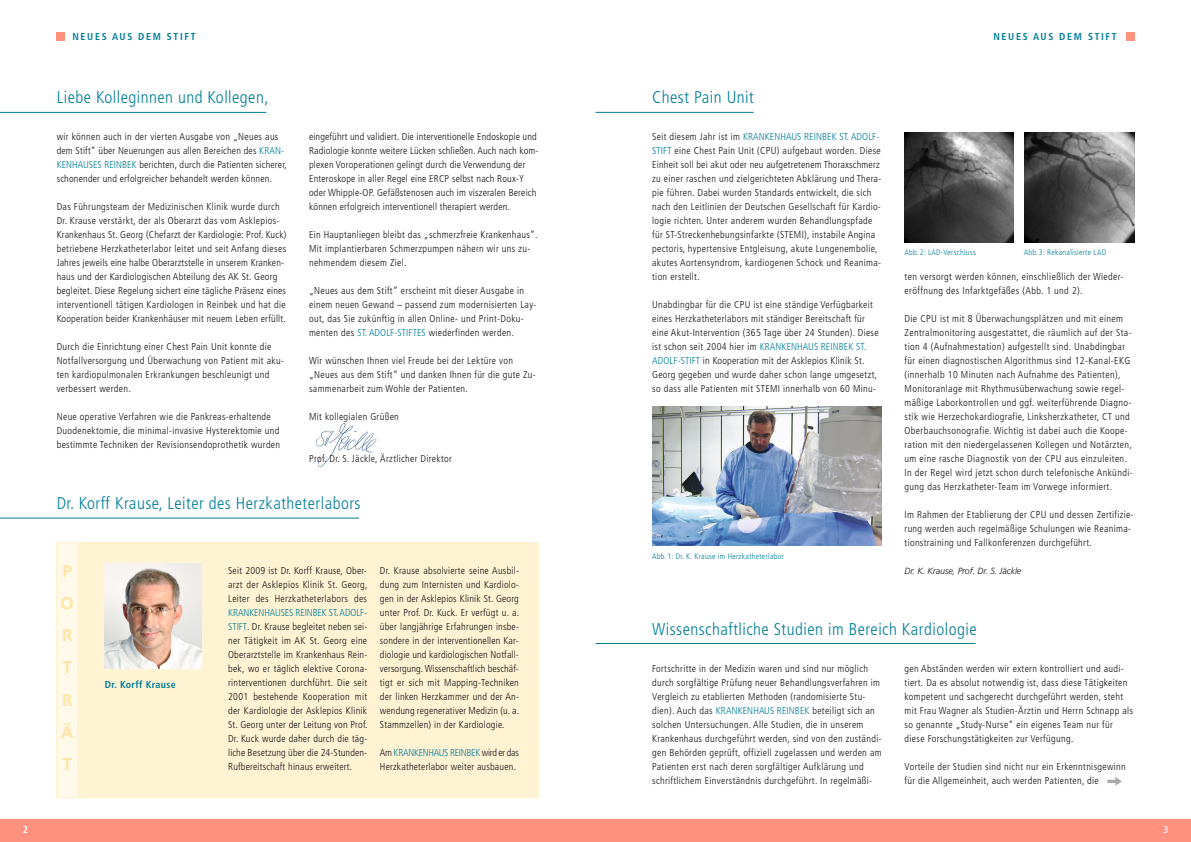
<style>
.page{position:relative;width:1191px;height:842px;background:#fff}
.page>*{position:absolute;margin:0;border:0;box-sizing:border-box;transform-origin:0 0}
.t1{font:300 condensed 17px "Frutiger";letter-spacing:.03em;color:#007d99}
.t2{font:700 17px/32.2px "Frutiger";color:#ffe5a2;text-align:justify}
.t3{font:300 condensed 10px/14px "Frutiger";letter-spacing:.035em;color:#141314}
.t4{font:700 condensed 10px "Frutiger";letter-spacing:.165em;color:#007d99}
.t5{font:700 condensed 10px "Frutiger";letter-spacing:.035em;color:#007d99}
.t6{font:700 condensed 10px "Frutiger";color:#fff}
.t7{font:condensed 10px "Frutiger";color:#fff}
.t8{font:italic 300 9px "Frutiger";letter-spacing:-.01em;color:#141314}
.t9{font:300 condensed 8px "Frutiger";letter-spacing:.035em;color:#007d99}
.s1{color:#007d99}
</style>
<div class="page">
<img style="left:316px;top:423px;width:61px;height:45px">
<div style="left:0;top:819px;width:595px;height:23px;background:#ff917e"></div>
<div style="left:595px;top:819px;width:596px;height:23px;background:#ff917e"></div>
<hr style="left:0;top:112px;width:266px;height:1px;background:#007d99">
<hr style="left:595px;top:643px;width:380px;height:1px;background:#007d99">
<div style="left:57px;top:32px;width:8px;height:9px;background:#ff917e"></div>
<div style="left:1125px;top:32px;width:9px;height:9px;background:#ff917e"></div>
<hr style="left:595px;top:112px;width:158px;height:1px;background:#007d99">
<img style="left:652px;top:406px;width:229px;height:140px">
<div style="left:57px;top:542px;width:482px;height:256px;background:#fff3d4"></div>
<hr style="left:0;top:518px;width:359px;height:1px;background:#007d99">
<img style="left:904px;top:133px;width:109px;height:109px">
<img style="left:1024px;top:132px;width:110px;height:110px">
<div style="left:57px;top:542px;width:20px;height:256px;background:#fff9e9"></div>
<div style="left:57px;top:542px;width:482px;height:256px;border:1px solid #fff3d4"></div>
<img style="left:105px;top:564px;width:97px;height:105px">
<svg style="left:1107px;top:777px;width:14px;height:9px"></svg>
<p class="t4" style="left:72px;top:32px;width:125px">NEUES AUS DEM STIFT</p>
<p class="t4" style="left:993px;top:32px;width:125px">NEUES AUS DEM STIFT</p>
<h1 class="t1" style="left:57px;top:90px;width:213px">Liebe Kolleginnen und Kollegen,</h1>
<p class="t3" style="left:57px;top:130px;width:231px">wir können auch in der vierten Ausgabe von „Neues aus dem Stift“ über Neuerungen aus allen Bereichen des <span class="s1">KRAN-KENHAUSES REINBEK</span> berichten, durch die Patienten sicherer, schonender und erfolgreicher behandelt werden können.</p>
<p class="t3" style="left:57px;top:200px;width:231px">Das Führungsteam der Medizinischen Klinik wurde durch Dr. Krause verstärkt, der als Oberarzt das vom Asklepios-Krankenhaus St. Georg (Chefarzt der Kardiologie: Prof. Kuck) betriebene Herzkatheterlabor leitet und seit Anfang dieses Jahres jeweils eine halbe Oberarztstelle in unserem Kranken&shy;haus und der Kardiologischen Abteilung des AK St. Georg begleitet. Diese Regelung sichert eine tägliche Präsenz eines interventionell tätigen Kardiologen in Reinbek und hat die Kooperation beider Krankenhäuser mit neuem Leben erfüllt.</p>
<p class="t3" style="left:57px;top:340px;width:229px">Durch die Einrichtung einer Chest Pain Unit konnte die Notfallversorgung und Überwachung von Patient mit aku&shy;ten kardiopulmonalen Erkrankungen beschleunigt und verbessert werden.</p>
<p class="t3" style="left:57px;top:410px;width:225px">Neue operative Verfahren wie die Pankreas-erhaltende<br>Duodenektomie, die minimal-invasive Hysterektomie und bestimmte Techniken der Revisionsendoprothetik wurden</p>
<p class="t3" style="left:309px;top:130px;width:231px">eingeführt und validiert. Die interventionelle Endoskopie und Radiologie konnte weitere Lücken schließen. Auch nach kom&shy;plexen Voroperationen gelingt durch die Verwendung der Enteroskope in aller Regel eine ERCP selbst nach Roux-Y oder Whipple-OP. Gefäßstenosen auch im viszeralen Bereich können erfolgreich interventionell therapiert werden.</p>
<p class="t3" style="left:309px;top:228px;width:230px">Ein Hauptanliegen bleibt das „schmerzfreie Krankenhaus“.<br>Mit implantierbaren Schmerzpumpen nähern wir uns zu&shy;nehmendem diesem Ziel.</p>
<p class="t3" style="left:309px;top:284px;width:229px">„Neues aus dem Stift“ erscheint mit dieser Ausgabe in einem neuen Gewand – passend zum modernisierten Lay&shy;out, das Sie zukünftig in allen Online- und Print-Doku&shy;menten des <span class="s1">ST. ADOLF-STIFTES</span> wiederfinden werden.</p>
<p class="t3" style="left:309px;top:354px;width:228px">Wir wünschen Ihnen viel Freude bei der Lektüre von „Neues aus dem Stift“ und danken Ihnen für die gute Zu&shy;sammenarbeit zum Wohle der Patienten.</p>
<p class="t3" style="left:309px;top:410px;width:91px">Mit kollegialen Grüßen</p>
<p class="t3" style="left:309px;top:452px;width:144px">Prof. Dr. S. Jäckle, Ärztlicher Direktor</p>
<h1 class="t1" style="left:57px;top:496px;width:305px">Dr. Korff Krause, Leiter des Herzkatheterlabors</h1>
<h1 class="t2" style="left:61px;top:556px;width:15px">P O R T R Ä T</h1>
<p class="t5" style="left:105px;top:681px;width:72px">Dr. Korff Krause</p>
<p class="t3" style="left:228px;top:564px;width:141px;text-align:justify">Seit 2009 ist Dr. Korff Krause, Ober&shy;arzt der Asklepios Klinik St. Georg, Leiter des Herzkatheterlabors des</p>
<p class="t3" style="left:228px;top:606px;width:141px;text-align:justify"><span class="s1">KRANKENHAUSES REINBEK ST. ADOLF-STIFT</span>. Dr. Krause begleitet neben sei&shy;ner Tätigkeit im AK St. Georg eine Oberarztstelle im Krankenhaus Rein&shy;bek, wo er täglich elektive Corona&shy;rinterventionen durchführt. Die seit 2001 bestehende Kooperation mit der Kardiologie der Asklepios Klinik St. Georg unter der Leitung von Prof.<br>Dr. Kuck wurde daher durch die täg&shy;liche Besetzung über die 24-Stunden-Rufbereitschaft hinaus erweitert.</p>
<p class="t3" style="left:380px;top:564px;width:141px;text-align:justify">Dr. Krause absolvierte seine Ausbil&shy;dung zum Internisten und Kardiolo&shy;gen in der Asklepios Klinik St. Georg unter Prof. Dr. Kuck. Er verfügt u. a. über langjährige Erfahrungen insbe&shy;sondere in der interventionellen Kar&shy;diologie und kardiologischen Notfall&shy;versorgung. Wissenschaftlich beschäf&shy;tigt er sich mit Mapping-Techniken der linken Herzkammer und der An&shy;wendung regenerativer Medizin (u. a.<br>Stammzellen) in der Kardiologie.</p>
<p class="t3" style="left:380px;top:746px;width:140px">Am <span class="s1">KRANKENHAUS REINBEK</span> wird er das<br>Herzkatheterlabor weiter ausbauen.</p>
<h1 class="t1" style="left:652px;top:90px;width:103px">Chest Pain Unit</h1>
<p class="t3" style="left:652px;top:130px;width:231px">Seit diesem Jahr ist im <span class="s1">KRANKENHAUS REINBEK ST. ADOLF-STIFT</span> eine Chest Pain Unit (CPU) aufgebaut worden. Diese Einheit soll bei akut oder neu aufgetretenem Thoraxschmerz zu einer raschen und zielgerichteten Abklärung und Thera&shy;pie führen. Dabei wurden Standards entwickelt, die sich nach den Leitlinien der Deutschen Gesellschaft für Kardio&shy;logie richten. Unter anderem wurden Behandlungspfade für ST-Streckenhebungsinfarkte (STEMI), instabile Angina pectoris, hypertensive Entgleisung, akute Lungenembolie, akutes Aortensyndrom, kardiogenen Schock und Reanima&shy;tion erstellt.</p>
<p class="t3" style="left:652px;top:298px;width:228px">Unabdingbar für die CPU ist eine ständige Verfügbarkeit eines Herzkatheterlabors mit ständiger Bereitschaft für eine Akut-Intervention (365 Tage über 24 Stunden). Diese ist schon seit 2004 hier im <span class="s1">KRANKENHAUS REINBEK ST.<br>ADOLF-STIFT</span> in Kooperation mit der Asklepios Klinik St.<br>Georg gegeben und wurde daher schon lange umgesetzt, so dass alle Patienten mit STEMI innerhalb von 60 Minu-</p>
<p class="t9" style="left:652px;top:553px;width:133px">Abb.1: Dr. K. Krause im Herzkatheterlabor</p>
<p class="t9" style="left:904px;top:249px;width:73px">Abb.2: LAD-Verschluss</p>
<p class="t9" style="left:1023px;top:249px;width:84px">Abb.3: Rekanalisierte LAD</p>
<p class="t3" style="left:904px;top:270px;width:220px">ten versorgt werden können, einschließlich der Wieder&shy;eröffnung des Infarktgefäßes (Abb. 1 und 2).</p>
<p class="t3" style="left:904px;top:312px;width:230px">Die CPU ist mit 8 Überwachungsplätzen und mit einem Zentralmonitoring ausgestattet, die räumlich auf der Sta&shy;tion 4 (Aufnahmestation) aufgestellt sind. Unabdingbar für einen diagnostischen Algorithmus sind 12-Kanal-EKG (innerhalb 10 Minuten nach Aufnahme des Patienten), Monitoranlage mit Rhythmusüberwachung sowie regel&shy;mäßige Laborkontrollen und ggf. weiterführende Diagno&shy;stik wie Herzechokardiografie, Linksherzkatheter, CT und Oberbauchsonografie. Wichtig ist dabei auch die Koope&shy;ration mit den niedergelassenen Kollegen und Notärzten, um eine rasche Diagnostik von der CPU aus einzuleiten.<br>In der Regel wird jetzt schon durch telefonische Ankündi&shy;gung das Herzkatheter-Team im Vorwege informiert.</p>
<p class="t3" style="left:904px;top:508px;width:230px">Im Rahmen der Etablierung der CPU und dessen Zertifizie&shy;rung werden auch regelmäßige Schulungen wie Reanima&shy;tionstraining und Fallkonferenzen durchgeführt.</p>
<p class="t8" style="left:904px;top:567px;width:118px">Dr. K. Krause, Prof. Dr. S. Jäckle</p>
<h1 class="t1" style="left:652px;top:622px;width:326px">Wissenschaftliche Studien im Bereich Kardiologie</h1>
<p class="t3" style="left:652px;top:662px;width:231px">Fortschritte in der Medizin waren und sind nur möglich durch sorgfältige Prüfung neuer Behandlungsverfahren im Vergleich zu etablierten Methoden (randomisierte Stu&shy;dien). Auch das <span class="s1">KRANKENHAUS REINBEK</span> beteiligt sich an solchen Untersuchungen. Alle Studien, die in unserem Krankenhaus durchgeführt werden, sind von den zuständi&shy;gen Behörden geprüft, offiziell zugelassen und werden am Patienten erst nach deren sorgfältiger Aufklärung und schriftlichem Einverständnis durchgeführt. In regelmäßi-</p>
<p class="t3" style="left:904px;top:662px;width:230px">gen Abständen werden wir extern kontrolliert und audi&shy;tiert. Da es absolut notwendig ist, dass diese Tätigkeiten kompetent und sachgerecht durchgeführt werden, steht mit Frau Wagner als Studien-Ärztin und Herrn Schnapp als so genannte „Study-Nurse“ ein eigenes Team nur für diese Forschungstätigkeiten zur Verfügung.</p>
<p class="t3" style="left:904px;top:760px;width:223px">Vorteile der Studien sind nicht nur ein Erkenntnisgewinn für die Allgemeinheit, auch werden Patienten, die</p>
<p class="t6" style="left:23px;top:825px;width:7px">2</p>
<p class="t7" style="left:1163px;top:825px;width:6px">3</p>
</div>
